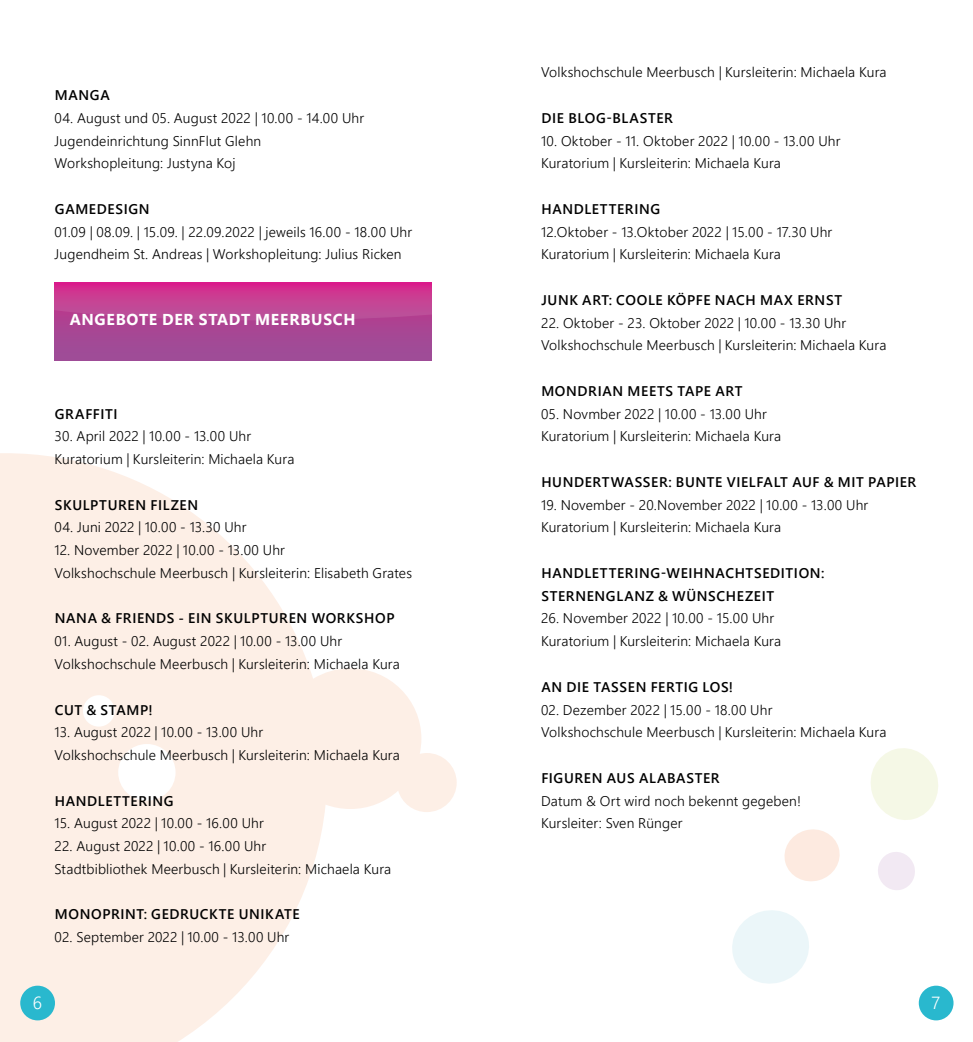
<style>
.page{position:relative;width:973px;height:1042px;background:#fff}
.page>*{position:absolute;margin:0;border:0;box-sizing:border-box;transform-origin:0 0}
.t1{font:300 17.5px "Segoe UI";color:#fff}
.t2{font:700 15.75px "Segoe UI";letter-spacing:.045em;color:#fff}
.t3{font:300 14px/22.8px "Segoe UI";letter-spacing:.01em;color:#000}
.t4{font:600 14px/22.8px "Segoe UI";letter-spacing:.045em;color:#000}
</style>
<div class="page">
<svg style="left:0;top:453px;width:456px;height:589px;fill:#fdefe6"></svg>
<svg style="left:784px;top:829px;width:56px;height:53px"></svg>
<svg style="left:732px;top:910px;width:77px;height:74px"></svg>
<svg style="left:878px;top:852px;width:37px;height:38px"></svg>
<svg style="left:871px;top:748px;width:67px;height:72px"></svg>
<div style="left:918px;top:985px;width:35px;height:35px;background:#29b8ce;border-radius:50%"></div>
<div style="left:20px;top:985px;width:35px;height:35px;background:#29b8ce;border-radius:50%"></div>
<div style="left:55px;top:282px;width:377px;height:78px;background:#a34995"></div>
<svg style="left:55px;top:282px;width:377px;height:38px;background:#c73c92"></svg>
<p class="t4" style="left:55px;top:83px;width:56px">MANGA</p>
<p class="t3" style="left:55px;top:105px;width:311px">04. August und 05. August 2022 | 10.00 - 14.00 Uhr<br>Jugendeinrichtung SinnFlut Glehn<br>Workshopleitung: Justyna Koj</p>
<p class="t4" style="left:55px;top:196px;width:96px">GAMEDESIGN</p>
<p class="t3" style="left:55px;top:219px;width:359px">01.09 | 08.09. | 15.09. | 22.09.2022 | jeweils 16.00 - 18.00 Uhr<br>Jugendheim St. Andreas | Workshopleitung: Julius Ricken</p>
<p class="t2" style="left:70px;top:304px;width:287px">ANGEBOTE DER STADT MEERBUSCH</p>
<p class="t4" style="left:55px;top:401px;width:64px">GRAFFITI</p>
<p class="t3" style="left:55px;top:424px;width:241px">30. April 2022 | 10.00 - 13.00 Uhr<br>Kuratorium | Kursleiterin: Michaela Kura</p>
<p class="t4" style="left:55px;top:492px;width:145px">SKULPTUREN FILZEN</p>
<p class="t3" style="left:55px;top:515px;width:193px">04. Juni 2022 | 10.00 - 13.30 Uhr</p>
<p class="t3" style="left:55px;top:537px;width:359px">12. November 2022 | 10.00 - 13.00 Uhr<br>Volkshochschule Meerbusch | Kursleiterin: Elisabeth Grates</p>
<p class="t4" style="left:55px;top:606px;width:341px">NANA &amp; FRIENDS - EIN SKULPTUREN WORKSHOP</p>
<p class="t3" style="left:55px;top:628px;width:346px">01. August - 02. August 2022 | 10.00 - 13.00 Uhr<br>Volkshochschule Meerbusch | Kursleiterin: Michaela Kura</p>
<p class="t4" style="left:55px;top:697px;width:99px">CUT &amp; STAMP!</p>
<p class="t3" style="left:55px;top:719px;width:346px">13. August 2022 | 10.00 - 13.00 Uhr<br>Volkshochschule Meerbusch | Kursleiterin: Michaela Kura</p>
<p class="t4" style="left:55px;top:788px;width:120px">HANDLETTERING</p>
<p class="t3" style="left:55px;top:810px;width:211px">15. August 2022 | 10.00 - 16.00 Uhr</p>
<p class="t3" style="left:55px;top:833px;width:338px">22. August 2022 | 10.00 - 16.00 Uhr<br>Stadtbibliothek Meerbusch | Kursleiterin: Michaela Kura</p>
<p class="t4" style="left:55px;top:902px;width:246px">MONOPRINT: GEDRUCKTE UNIKATE</p>
<p class="t3" style="left:55px;top:924px;width:236px">02. September 2022 | 10.00 - 13.00 Uhr</p>
<p class="t3" style="left:541px;top:60px;width:347px">Volkshochschule Meerbusch | Kursleiterin: Michaela Kura</p>
<p class="t4" style="left:541px;top:105px;width:133px">DIE BLOG-BLASTER</p>
<p class="t3" style="left:541px;top:128px;width:301px">10. Oktober - 11. Oktober 2022 | 10.00 - 13.00 Uhr<br>Kuratorium | Kursleiterin: Michaela Kura</p>
<p class="t4" style="left:541px;top:196px;width:120px">HANDLETTERING</p>
<p class="t3" style="left:541px;top:219px;width:293px">12.Oktober - 13.Oktober 2022 | 15.00 - 17.30 Uhr<br>Kuratorium | Kursleiterin: Michaela Kura</p>
<p class="t4" style="left:541px;top:287px;width:302px">JUNK ART: COOLE KÖPFE NACH MAX ERNST</p>
<p class="t3" style="left:541px;top:310px;width:347px">22. Oktober - 23. Oktober 2022 | 10.00 - 13.30 Uhr<br>Volkshochschule Meerbusch | Kursleiterin: Michaela Kura</p>
<p class="t4" style="left:541px;top:378px;width:202px">MONDRIAN MEETS TAPE ART</p>
<p class="t3" style="left:541px;top:401px;width:241px">05. Novmber 2022 | 10.00 - 13.00 Uhr<br>Kuratorium | Kursleiterin: Michaela Kura</p>
<p class="t4" style="left:541px;top:469px;width:376px">HUNDERTWASSER: BUNTE VIELFALT AUF &amp; MIT PAPIER</p>
<p class="t3" style="left:541px;top:492px;width:328px">19. November - 20.November 2022 | 10.00 - 13.00 Uhr<br>Kuratorium | Kursleiterin: Michaela Kura</p>
<p class="t4" style="left:541px;top:560px;width:284px">HANDLETTERING-WEIHNACHTSEDITION:<br>STERNENGLANZ &amp; WÜNSCHEZEIT</p>
<p class="t3" style="left:541px;top:606px;width:241px">26. November 2022 | 10.00 - 15.00 Uhr<br>Kuratorium | Kursleiterin: Michaela Kura</p>
<p class="t4" style="left:541px;top:674px;width:193px">AN DIE TASSEN FERTIG LOS!</p>
<p class="t3" style="left:541px;top:697px;width:347px">02. Dezember 2022 | 15.00 - 18.00 Uhr<br>Volkshochschule Meerbusch | Kursleiterin: Michaela Kura</p>
<p class="t4" style="left:541px;top:765px;width:180px">FIGUREN AUS ALABASTER</p>
<p class="t3" style="left:541px;top:788px;width:261px">Datum &amp; Ort wird noch bekennt gegeben!<br>Kursleiter: Sven Rünger</p>
<p class="t1" style="left:33px;top:986px;width:11px">6</p>
<p class="t1" style="left:931px;top:986px;width:10px">7</p>
</div>
